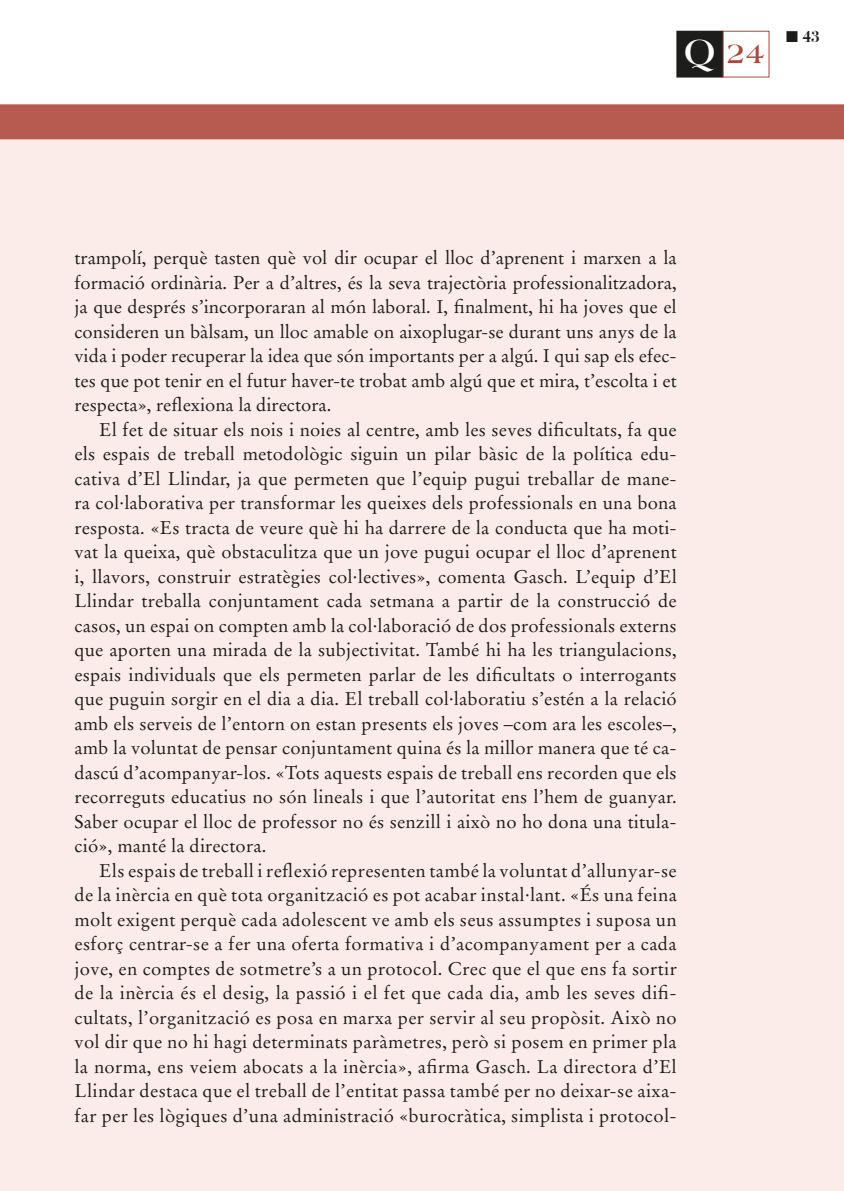
<style>
.page{position:relative;width:844px;height:1191px;background:#fff}
.page>*{position:absolute;margin:0;border:0;box-sizing:border-box;transform-origin:0 0}
.t1{font:700 29.57px "Americana BT";color:#ad473d}
.Reportaje_txt{font:18.38px/24.5px "Stempel Garamond LT Std";letter-spacing:.01em;color:#1d1d1b;text-align:justify}
.t2{font:700 15.75px "Bauer Bodoni Std";color:#1d1d1b}
.s1{font-size:38.85px;color:#fff}
</style>
<div class="page">
<div style="left:0;top:139px;width:843px;height:1052px;background:#fbecea"></div>
<div style="left:0;top:104px;width:843px;height:35px;background:#b75a4f"></div>
<div style="left:676px;top:31px;width:46px;height:46px;background:#1d1d1b"></div>
<div style="left:676px;top:31px;width:46px;height:46px;border:1px solid #1d1d1b"></div>
<div style="left:722px;top:31px;width:47px;height:46px;background:#fff;border:1px solid #ad473d"></div>
<h1 class="t1" style="left:683px;top:35px;width:83px"><span class="s1">Q</span> 24</h1>
<p class="t2" style="left:785px;top:27px;width:35px">■ 43</p>
<p class="Reportaje_txt" style="left:74px;top:246px;width:603px">trampolí, perquè tasten què vol dir ocupar el lloc d’aprenent i marxen a la formació ordinària. Per a d’altres, és la seva trajectòria professionalitzadora, ja que després s’incorporaran al món laboral. I, finalment, hi ha joves que el consideren un bàlsam, un lloc amable on aixoplugar-se durant uns anys de la vida i poder recuperar la idea que són importants per a algú. I qui sap els efec&shy;tes que pot tenir en el futur haver-te trobat amb algú que et mira, t’escolta i et respecta», reflexiona la directora.</p>
<p class="Reportaje_txt" style="left:74px;top:417px;width:603px;text-indent:25px">El fet de situar els nois i noies al centre, amb les seves dificultats, fa que els espais de treball metodològic siguin un pilar bàsic de la política edu&shy;cativa d’El Llindar, ja que permeten que l’equip pugui treballar de mane&shy;ra col·laborativa per transformar les queixes dels professionals en una bona resposta. «Es tracta de veure què hi ha darrere de la conducta que ha moti&shy;vat la queixa, què obstaculitza que un jove pugui ocupar el lloc d’aprenent i, llavors, construir estratègies col·lectives», comenta Gasch. L’equip d’El Llindar treballa conjuntament cada setmana a partir de la construcció de casos, un espai on compten amb la col·laboració de dos professionals externs que aporten una mirada de la subjectivitat. També hi ha les triangulacions, espais individuals que els permeten parlar de les dificultats o interrogants que puguin sorgir en el dia a dia. El treball col·laboratiu s’estén a la relació amb els serveis de l’entorn on estan presents els joves –com ara les escoles–, amb la voluntat de pensar conjuntament quina és la millor manera que té ca&shy;dascú d’acompanyar-los. «Tots aquests espais de treball ens recorden que els recorreguts educatius no són lineals i que l’autoritat ens l’hem de guanyar.<br>Saber ocupar el lloc de professor no és senzill i això no ho dona una titula&shy;ció», manté la directora.</p>
<p class="Reportaje_txt" style="left:74px;top:858px;width:603px;text-indent:25px">Els espais de treball i reflexió representen també la voluntat d’allunyar-se de la inèrcia en què tota organització es pot acabar instal·lant. «És una feina molt exigent perquè cada adolescent ve amb els seus assumptes i suposa un esforç centrar-se a fer una oferta formativa i d’acompanyament per a cada jove, en comptes de sotmetre’s a un protocol. Crec que el que ens fa sortir de la inèrcia és el desig, la passió i el fet que cada dia, amb les seves difi&shy;cultats, l’organització es posa en marxa per servir al seu propòsit. Això no vol dir que no hi hagi determinats paràmetres, però si posem en primer pla la norma, ens veiem abocats a la inèrcia», afirma Gasch. La directora d’El Llindar destaca que el treball de l’entitat passa també per no deixar-se aixa&shy;far per les lògiques d’una administració «burocràtica, simplista i protocol·</p>
</div>
